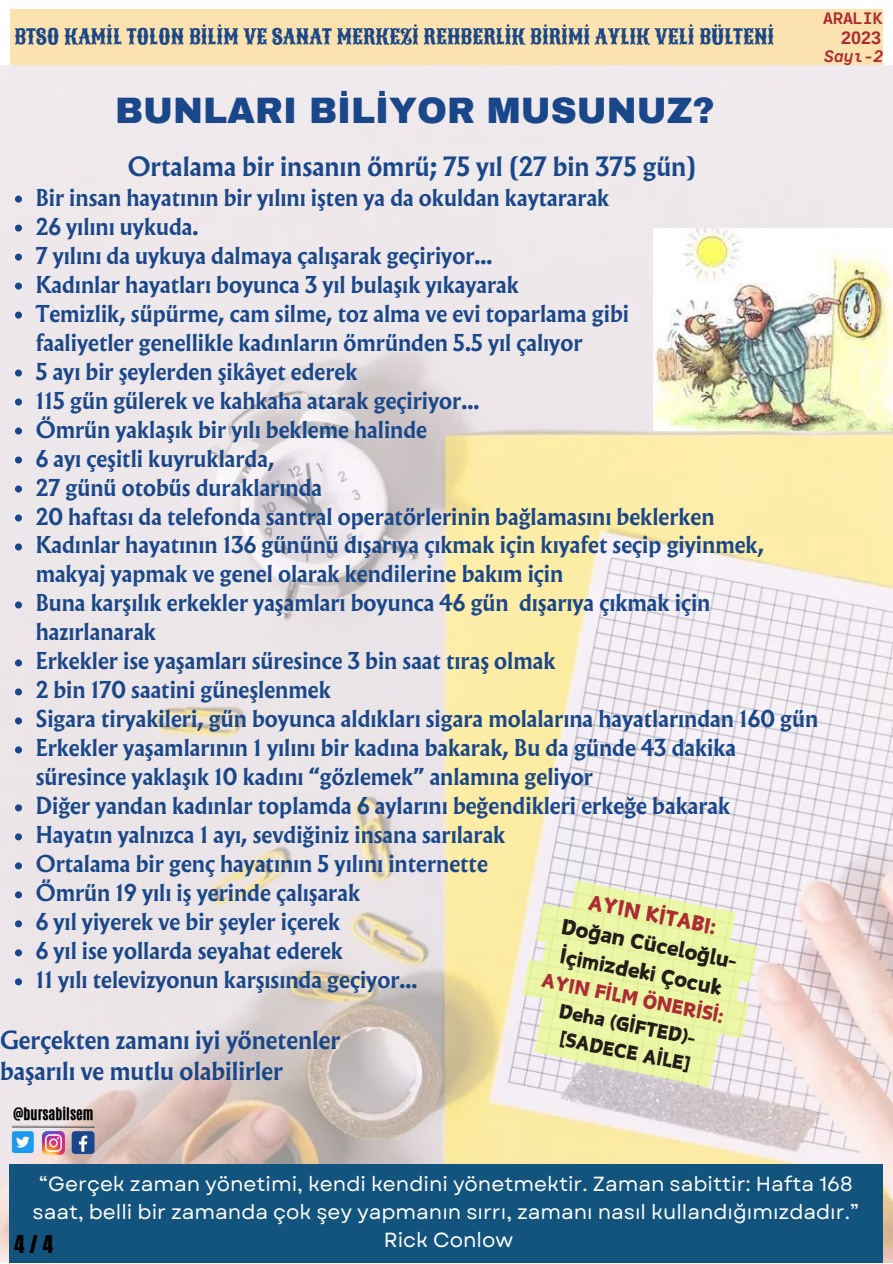
<style>
.page{position:relative;width:893px;height:1264px;background:#fff}
.page>*{position:absolute;margin:0;border:0;box-sizing:border-box;transform-origin:0 0}
.t1{font:900 36px "Archivo";color:#1a4789}
.t2{font:700 24px "Albertus Nova";color:#1a4789}
.t3{font:700 22.5px "Albertus Nova";color:#1a4789}
.t4{font:700 21px/29px "Albertus Nova";color:#1a4789}
.t5{font:21px "Sancreek";color:#1a4789}
.t6{font:21px "Canva Joyful";color:#231d1a}
.t7{font:21px "Canva Joyful";color:#ad2c35}
.t8{font:21px "Anton";color:#000}
.t9{font:20.4px/28px "Garet";color:#fff;text-align:center}
.t10{font:19.5px "Canva Joyful";color:#231d1a}
.t11{font:19.5px "Canva Joyful";color:#ad2c35}
.t12{font:700 18px "Arimo";color:#ad2c35}
.t13{font:700 16.5px "TT Interphases Mono";color:#ad2c35}
.t14{font:italic 700 16.5px "TT Interphases Mono";color:#ad2c35}
.t15{font:14.4px "CA Generated";color:#000}
</style>
<div class="page">
<div style="left:10px;top:9px;width:872px;height:56px;background:#fbe2ae"></div>
<img style="left:0;top:66px;width:892px;height:1195px">
<svg style="left:15px;top:196px;width:7px;height:7px"></svg>
<svg style="left:15px;top:224px;width:7px;height:7px"></svg>
<svg style="left:15px;top:253px;width:7px;height:7px"></svg>
<svg style="left:15px;top:282px;width:7px;height:7px"></svg>
<svg style="left:15px;top:311px;width:7px;height:7px"></svg>
<svg style="left:15px;top:369px;width:7px;height:7px"></svg>
<svg style="left:15px;top:398px;width:7px;height:7px"></svg>
<svg style="left:15px;top:427px;width:7px;height:7px"></svg>
<svg style="left:15px;top:456px;width:7px;height:7px"></svg>
<svg style="left:15px;top:485px;width:7px;height:7px"></svg>
<svg style="left:15px;top:514px;width:7px;height:7px"></svg>
<svg style="left:15px;top:543px;width:7px;height:7px"></svg>
<svg style="left:15px;top:601px;width:7px;height:7px"></svg>
<svg style="left:15px;top:659px;width:7px;height:7px"></svg>
<svg style="left:15px;top:688px;width:7px;height:7px"></svg>
<svg style="left:15px;top:717px;width:7px;height:7px"></svg>
<svg style="left:15px;top:746px;width:7px;height:7px"></svg>
<svg style="left:15px;top:804px;width:7px;height:7px"></svg>
<svg style="left:15px;top:833px;width:7px;height:7px"></svg>
<svg style="left:15px;top:862px;width:7px;height:7px"></svg>
<svg style="left:15px;top:891px;width:7px;height:7px"></svg>
<svg style="left:15px;top:920px;width:7px;height:7px"></svg>
<svg style="left:15px;top:949px;width:7px;height:7px"></svg>
<svg style="left:15px;top:978px;width:7px;height:7px"></svg>
<img style="left:653px;top:229px;width:239px;height:201px">
<div style="left:9px;top:1163px;width:873px;height:99px;background:#13547e"></div>
<svg style="left:511px;top:874px;width:254px;height:217px;background:#e9eebc"></svg>
<img style="left:42px;top:1131px;width:23px;height:22px">
<div style="left:72px;top:1131px;width:22px;height:22px;background:#1a4789;border-radius:3px"></div>
<svg style="left:79px;top:1135px;width:8px;height:16px"></svg>
<div style="left:12px;top:1131px;width:22px;height:21px;background:#1d9bf0;border-radius:3px"></div>
<svg style="left:16px;top:1136px;width:14px;height:11px"></svg>
<svg style="left:12px;top:1123px;width:83px;height:4px"></svg>
<p class="t5" style="left:15px;top:23px;width:761px">BTSO KAMİL TOLON BİLİM VE SANAT MERKEZİ REHBERLİK BİRİMİ AYLIK VELİ BÜLTENİ</p>
<p class="t13" style="left:823px;top:9px;width:61px">ARALIK</p>
<p class="t14" style="left:823px;top:46px;width:61px">Sayı-2</p>
<p class="t12" style="left:841px;top:27px;width:41px">2023</p>
<p class="t1" style="left:115px;top:91px;width:601px">BUNLARI BİLİYOR MUSUNUZ?</p>
<p class="t2" style="left:128px;top:149px;width:570px">Ortalama bir insanın ömrü; 75 yıl (27 bin 375 gün)</p>
<p class="t4" style="left:36px;top:183px;width:575px">Bir insan hayatının bir yılını işten ya da okuldan kaytararak</p>
<p class="t4" style="left:36px;top:212px;width:164px">26 yılını uykuda.</p>
<p class="t4" style="left:36px;top:241px;width:458px">7 yılını da uykuya dalmaya çalışarak geçiriyor...</p>
<p class="t4" style="left:36px;top:270px;width:485px">Kadınlar hayatları boyunca 3 yıl bulaşık yıkayarak</p>
<p class="t4" style="left:36px;top:299px;width:593px">Temizlik, süpürme, cam silme, toz alma ve evi toparlama gibi faaliyetler genellikle kadınların ömründen 5.5 yıl çalıyor</p>
<p class="t4" style="left:36px;top:357px;width:323px">5 ayı bir şeylerden şikâyet ederek</p>
<p class="t4" style="left:36px;top:386px;width:445px">115 gün gülerek ve kahkaha atarak geçiriyor...</p>
<p class="t4" style="left:36px;top:415px;width:393px">Ömrün yaklaşık bir yılı bekleme halinde</p>
<p class="t4" style="left:36px;top:444px;width:240px">6 ayı çeşitli kuyruklarda,</p>
<p class="t4" style="left:36px;top:473px;width:288px">27 günü otobüs duraklarında</p>
<p class="t4" style="left:36px;top:502px;width:680px">20 haftası da telefonda santral operatörlerinin bağlamasını beklerken</p>
<p class="t4" style="left:36px;top:531px;width:730px">Kadınlar hayatının 136 gününü dışarıya çıkmak için kıyafet seçip giyinmek, makyaj yapmak ve genel olarak kendilerine bakım için</p>
<p class="t4" style="left:36px;top:589px;width:676px">Buna karşılık erkekler yaşamları boyunca 46 gün dışarıya çıkmak için hazırlanarak</p>
<p class="t4" style="left:36px;top:647px;width:521px">Erkekler ise yaşamları süresince 3 bin saat tıraş olmak</p>
<p class="t4" style="left:36px;top:676px;width:296px">2 bin 170 saatini güneşlenmek</p>
<p class="t4" style="left:36px;top:705px;width:784px">Sigara tiryakileri, gün boyunca aldıkları sigara molalarına hayatlarından 160 gün</p>
<p class="t4" style="left:36px;top:734px;width:702px">Erkekler yaşamlarının 1 yılını bir kadına bakarak, Bu da günde 43 dakika süresince yaklaşık 10 kadını “gözlemek” anlamına geliyor</p>
<p class="t4" style="left:36px;top:791px;width:696px">Diğer yandan kadınlar toplamda 6 aylarını beğendikleri erkeğe bakarak</p>
<p class="t4" style="left:36px;top:820px;width:471px">Hayatın yalnızca 1 ayı, sevdiğiniz insana sarılarak</p>
<p class="t4" style="left:36px;top:849px;width:453px">Ortalama bir genç hayatının 5 yılını internette</p>
<p class="t4" style="left:36px;top:878px;width:326px">Ömrün 19 yılı iş yerinde çalışarak</p>
<p class="t4" style="left:36px;top:907px;width:306px">6 yıl yiyerek ve bir şeyler içerek</p>
<p class="t4" style="left:36px;top:936px;width:309px">6 yıl ise yollarda seyahat ederek</p>
<p class="t4" style="left:36px;top:965px;width:383px">11 yılı televizyonun karşısında geçiyor...</p>
<p class="t3" style="left:0;top:1024px;width:342px">Gerçekten zamanı iyi yönetenler</p>
<p class="t3" style="left:0;top:1055px;width:284px">başarılı ve mutlu olabilirler</p>
<p class="t7" style="left:591px;top:890px;width:131px;rotate:11deg">AYIN KİTABI:</p>
<p class="t6" style="left:562px;top:944px;width:166px;rotate:11deg">İçimizdeki Çocuk</p>
<p class="t6" style="left:564px;top:915px;width:184px;rotate:11deg">Doğan Cüceloğlu-</p>
<p class="t11" style="left:544px;top:969px;width:186px;rotate:11deg">AYIN FİLM ÖNERİSİ:</p>
<p class="t10" style="left:561px;top:1000px;width:140px;rotate:11deg">Deha (GİFTED)-</p>
<p class="t10" style="left:562px;top:1028px;width:133px;rotate:11deg">[SADECE AİLE]</p>
<p class="t15" style="left:13px;top:1103px;width:82px">@bursabilsem</p>
<p class="t9" style="left:33px;top:1169px;width:828px">“Gerçek zaman yönetimi, kendi kendini yönetmektir. Zaman sabittir: Hafta 168 saat, belli bir zamanda çok şey yapmanın sırrı, zamanı nasıl kullandığımızdadır.”</p>
<p class="t8" style="left:14px;top:1228px;width:41px">4/4</p>
<p class="t9" style="left:384px;top:1225px;width:131px">Rick Conlow</p>
</div>
